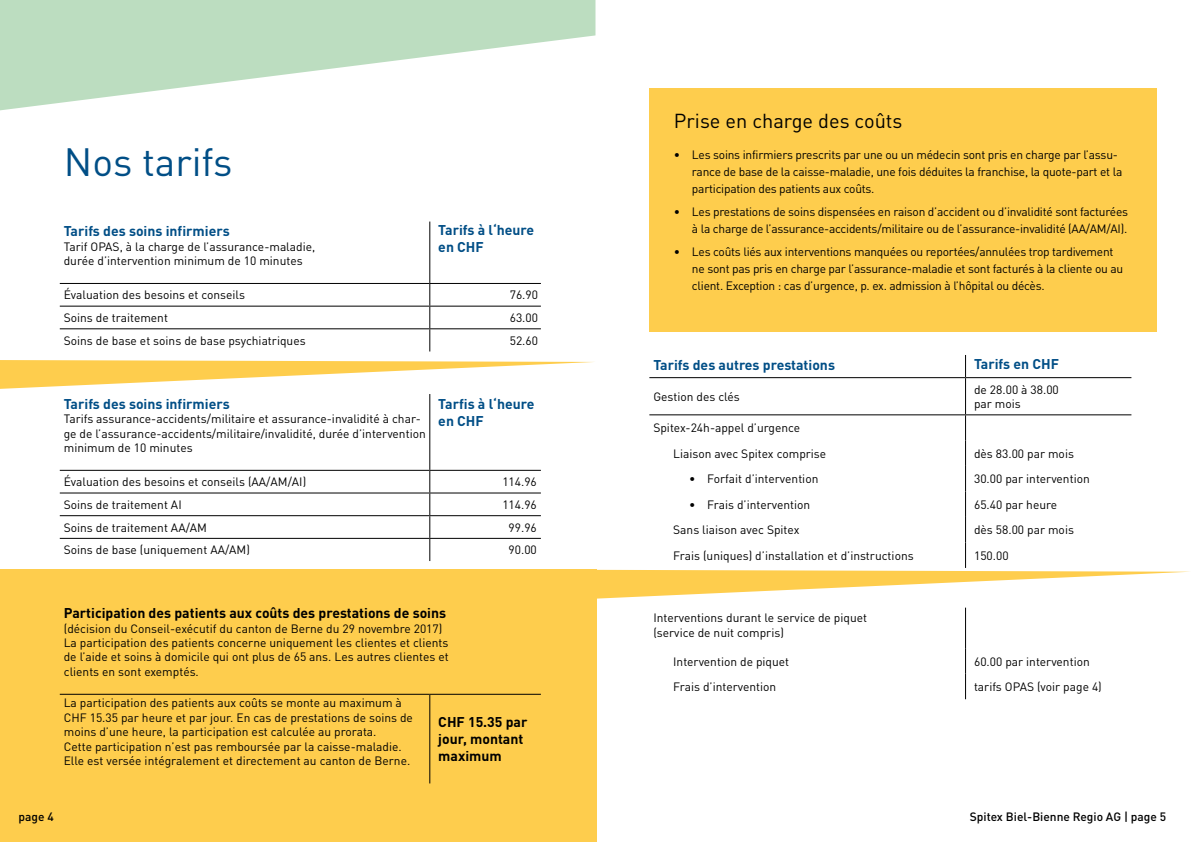
<style>
.page{position:relative;width:1191px;height:842px;background:#fff}
.page>*{position:absolute;margin:0;border:0;box-sizing:border-box;transform-origin:0 0}
.t1{font:39px "DIN Pro";color:#004e86}
.t2{font:20px "DIN Pro";color:#000}
.t3{font:700 14px/16.8px "DIN Pro";color:#004e86}
.t4{font:700 14px/16.8px "DIN Pro";color:#000}
.t5{font:12px/14.4px "DIN Pro";color:#000}
.t6{font:12px/17px "DIN Pro";letter-spacing:-.02em;color:#000}
.t7{font:500 12px "DIN Pro";color:#000}
</style>
<div class="page">
<div style="left:0;top:570px;width:597px;height:272px;background:#fecd4d"></div>
<div style="left:649px;top:88px;width:508px;height:244px;background:#fecd4d"></div>
<hr style="left:429px;top:222px;width:1px;height:61px;background:#000">
<hr style="left:60px;top:283px;width:370px;height:1px;background:#000">
<hr style="left:430px;top:283px;width:111px;height:1px;background:#000">
<hr style="left:60px;top:306px;width:370px;height:1px;background:#000">
<hr style="left:430px;top:306px;width:111px;height:1px;background:#000">
<hr style="left:60px;top:328px;width:370px;height:1px;background:#000">
<hr style="left:430px;top:328px;width:111px;height:1px;background:#000">
<svg style="left:429px;top:284px;width:1px;height:67px"></svg>
<hr style="left:429px;top:394px;width:1px;height:76px;background:#000">
<hr style="left:60px;top:470px;width:370px;height:1px;background:#000">
<hr style="left:430px;top:470px;width:111px;height:1px;background:#000">
<hr style="left:60px;top:492px;width:370px;height:1px;background:#000">
<hr style="left:430px;top:492px;width:111px;height:1px;background:#000">
<hr style="left:60px;top:515px;width:370px;height:1px;background:#000">
<hr style="left:430px;top:515px;width:111px;height:1px;background:#000">
<hr style="left:60px;top:538px;width:370px;height:1px;background:#000">
<hr style="left:430px;top:538px;width:111px;height:1px;background:#000">
<svg style="left:429px;top:471px;width:1px;height:90px"></svg>
<hr style="left:60px;top:694px;width:370px;height:1px;background:#000">
<hr style="left:430px;top:694px;width:111px;height:1px;background:#000">
<hr style="left:429px;top:695px;width:1px;height:88px;background:#000">
<svg style="left:965px;top:355px;width:1px;height:22px"></svg>
<hr style="left:649px;top:377px;width:316px;height:1px;background:#000">
<hr style="left:965px;top:377px;width:166px;height:1px;background:#000">
<hr style="left:965px;top:378px;width:1px;height:36px;background:#000">
<hr style="left:649px;top:414px;width:316px;height:1px;background:#000">
<hr style="left:965px;top:414px;width:166px;height:1px;background:#000">
<hr style="left:965px;top:608px;width:1px;height:40px;background:#000">
<svg style="left:965px;top:648px;width:1px;height:51px"></svg>
<svg style="left:0;top:0;width:595px;height:110px;fill:#bcddc0"></svg>
<svg style="left:0;top:360px;width:594px;height:29px"></svg>
<svg style="left:595px;top:415px;width:595px;height:184px"></svg>
<h1 class="t1" style="left:64px;top:131px;width:170px">Nos tarifs</h1>
<p class="t3" style="left:64px;top:221px;width:167px">Tarifs des soins infirmiers</p>
<p class="t5" style="left:64px;top:238px;width:253px">Tarif OPAS, à la charge de l’assurance-maladie, durée d’intervention minimum de 10 minutes</p>
<p class="t3" style="left:438px;top:220px;width:97px">Tarifs à l‘heure en CHF</p>
<p class="t5" style="left:64px;top:287px;width:183px">Évaluation des besoins et conseils</p>
<p class="t5" style="left:510px;top:287px;width:30px">76.90</p>
<p class="t5" style="left:64px;top:309px;width:106px">Soins de traitement</p>
<p class="t5" style="left:510px;top:309px;width:30px">63.00</p>
<p class="t5" style="left:64px;top:332px;width:243px">Soins de base et soins de base psychiatriques</p>
<p class="t5" style="left:510px;top:332px;width:30px">52.60</p>
<p class="t3" style="left:64px;top:394px;width:167px">Tarifs des soins infirmiers</p>
<p class="t5" style="left:64px;top:410px;width:363px">Tarifs assurance-accidents/militaire et assurance-invalidité à char&shy;ge de l’assurance-accidents/militaire/invalidité, durée d’intervention minimum de 10 minutes</p>
<p class="t3" style="left:438px;top:394px;width:98px">Tarfis à l‘heure en CHF</p>
<p class="t5" style="left:64px;top:473px;width:244px">Évaluation des besoins et conseils (AA/AM/AI)</p>
<p class="t5" style="left:502px;top:473px;width:36px">114.96</p>
<p class="t5" style="left:64px;top:496px;width:119px">Soins de traitement AI</p>
<p class="t5" style="left:502px;top:496px;width:36px">114.96</p>
<p class="t5" style="left:64px;top:519px;width:145px">Soins de traitement AA/AM</p>
<p class="t5" style="left:508px;top:519px;width:30px">99.96</p>
<p class="t5" style="left:64px;top:542px;width:188px">Soins de base (uniquement AA/AM)</p>
<p class="t5" style="left:508px;top:542px;width:30px">90.00</p>
<p class="t4" style="left:64px;top:603px;width:384px">Participation des patients aux coûts des prestations de soins</p>
<p class="t5" style="left:64px;top:620px;width:386px">(décision du Conseil-exécutif du canton de Berne du 29 novembre 2017)<br>La participation des patients concerne uniquement les clientes et clients de l’aide et soins à domicile qui ont plus de 65 ans. Les autres clientes et clients en sont exemptés.</p>
<p class="t5" style="left:64px;top:695px;width:351px">La participation des patients aux coûts se monte au maximum à CHF 15.35 par heure et par jour. En cas de prestations de soins de moins d’une heure, la participation est calculée au prorata.<br>Cette participation n’est pas remboursée par la caisse-maladie.<br>Elle est versée intégralement et directement au canton de Berne.</p>
<p class="t4" style="left:438px;top:712px;width:91px">CHF 15.35 par jour, montant maximum</p>
<h2 class="t2" style="left:674px;top:105px;width:230px">Prise en charge des coûts</h2>
<p class="t6" style="left:692px;top:145px;width:432px;text-indent:-18px">• Les soins infirmiers prescrits par une ou un médecin sont pris en charge par l’assu&shy;rance de base de la caisse-maladie, une fois déduites la franchise, la quote-part et la participation des patients aux coûts.</p>
<p class="t6" style="left:674px;top:202px;width:456px;text-align:right">• Les prestations de soins dispensées en raison d’accident ou d’invalidité sont facturées à la charge de l’assurance-accidents/militaire ou de l’assurance-invalidité (AA/AM/AI).</p>
<p class="t6" style="left:692px;top:241px;width:433px;text-indent:-18px">• Les coûts liés aux interventions manquées ou reportées/annulées trop tardivement ne sont pas pris en charge par l’assurance-maladie et sont facturés à la cliente ou au client. Exception : cas d’urgence, p. ex. admission à l’hôpital ou décès.</p>
<p class="t3" style="left:653px;top:355px;width:183px">Tarifs des autres prestations</p>
<p class="t3" style="left:974px;top:353px;width:86px">Tarifs en CHF</p>
<p class="t5" style="left:653px;top:388px;width:88px">Gestion des clés</p>
<p class="t5" style="left:974px;top:381px;width:86px">de 28.00 à 38.00 par mois</p>
<p class="t5" style="left:673px;top:414px;width:154px;line-height:25.5px;text-indent:-20px">Spitex-24h-appel d’urgence<br>Liaison avec Spitex comprise</p>
<p class="t5" style="left:974px;top:445px;width:101px">dès 83.00 par mois</p>
<p class="t5" style="left:689px;top:470px;width:131px">• Forfait d’intervention</p>
<p class="t5" style="left:974px;top:470px;width:117px">30.00 par intervention</p>
<p class="t5" style="left:689px;top:496px;width:123px">• Frais d’intervention</p>
<p class="t5" style="left:974px;top:496px;width:85px">65.40 par heure</p>
<p class="t5" style="left:673px;top:521px;width:128px">Sans liaison avec Spitex</p>
<p class="t5" style="left:974px;top:521px;width:101px">dès 58.00 par mois</p>
<p class="t5" style="left:673px;top:547px;width:242px">Frais (uniques) d’installation et d’instructions</p>
<p class="t5" style="left:974px;top:547px;width:36px">150.00</p>
<p class="t5" style="left:653px;top:610px;width:215px">Interventions durant le service de piquet (service de nuit compris)</p>
<p class="t5" style="left:673px;top:653px;width:117px">Intervention de piquet</p>
<p class="t5" style="left:974px;top:653px;width:117px">60.00 par intervention</p>
<p class="t5" style="left:673px;top:678px;width:105px">Frais d’intervention</p>
<p class="t5" style="left:974px;top:678px;width:129px">tarifs OPAS (voir page 4)</p>
<p class="t7" style="left:18px;top:807px;width:37px">page 4</p>
<p class="t7" style="left:969px;top:807px;width:198px">Spitex Biel-Bienne Regio AG | page 5</p>
</div>
